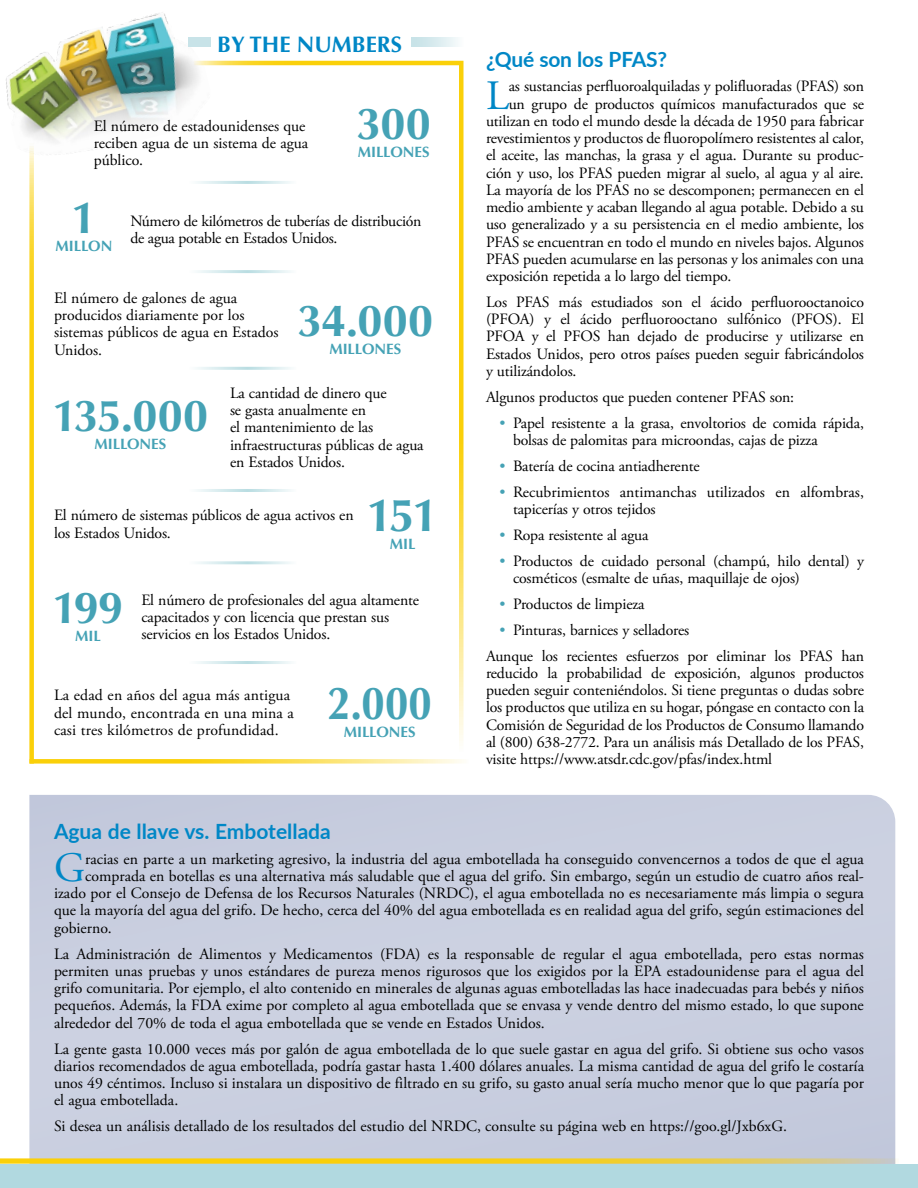
<style>
.page{position:relative;width:918px;height:1188px;background:#fff}
.page>*{position:absolute;margin:0;border:0;box-sizing:border-box;transform-origin:0 0}
.t1{font:700 46.5px "Optima";letter-spacing:-.025em;color:#45a2b5;scale:.9 1}
.t2{font:700 46.5px "Optima";letter-spacing:-.025em;color:#45a2b5}
.t3{font:700 45px "Optima";letter-spacing:-.015em;color:#45a2b5}
.Initial_Cap{font:41.7px "Adobe Garamond Pro";color:#0087c6}
.t4{font:700 22.5px "Optima";color:#0087c6}
.Article_Headline-21{font:700 21px "Lato";letter-spacing:-.005em;color:#0087c6}
.First_Paragraph{font:15.75px/17.2px "Adobe Garamond Pro";letter-spacing:-.01em;color:#000}
.Initial_Cap-2{font:15.75px "Adobe Garamond Pro";letter-spacing:-.01em;color:#000}
.First_Paragraph-2{font:15.75px/17.2px "Adobe Garamond Pro";letter-spacing:.01em;color:#000}
.t5{font:700 15px "Optima";letter-spacing:-.005em;color:#45a2b5}
.s1{color:#45a2b5}
</style>
<div class="page">
<div style="left:29px;top:795px;width:866px;height:363px;background:#cacfe0"></div>
<img style="left:6px;top:13px;width:208px;height:141px">
<svg style="left:34px;top:759px;width:428px;height:5px;background:#fbe05e"></svg>
<svg style="left:29px;top:140px;width:5px;height:624px;background:#fad835"></svg>
<svg style="left:194px;top:61px;width:265px;height:4px"></svg>
<svg style="left:459px;top:61px;width:5px;height:680px;background:#fbdc4d"></svg>
<svg style="left:411px;top:37px;width:47px;height:9px"></svg>
<div style="left:188px;top:37px;width:23px;height:9px;background:#c8e3e8"></div>
<hr style="left:188px;top:181px;width:108px;height:3px;background:#b9dde2">
<hr style="left:188px;top:270px;width:108px;height:3px;background:#b9dde2">
<hr style="left:188px;top:367px;width:108px;height:3px;background:#b9dde2">
<hr style="left:188px;top:489px;width:108px;height:3px;background:#b9dde2">
<hr style="left:188px;top:561px;width:108px;height:3px;background:#b9dde2">
<hr style="left:188px;top:661px;width:108px;height:3px;background:#b9dde2">
<div style="left:0;top:1164px;width:918px;height:24px;background:#b1d9e0"></div>
<svg style="left:0;top:1158px;width:896px;height:6px;background:#eacd42"></svg>
<p class="t4" style="left:217px;top:32px;width:186px">BY THE NUMBERS</p>
<p class="First_Paragraph" style="left:94px;top:118px;width:216px">El número de estadounidenses que reciben agua de un sistema de agua público.</p>
<p class="t3" style="left:356px;top:98px;width:76px">300</p>
<p class="t5" style="left:358px;top:144px;width:73px">MILLONES</p>
<p class="t3" style="left:71px;top:192px;width:27px">1</p>
<p class="t5" style="left:56px;top:237px;width:58px">MILLON</p>
<p class="First_Paragraph" style="left:130px;top:213px;width:293px">Número de kilómetros de tuberías de distribución</p>
<p class="First_Paragraph" style="left:130px;top:230px;width:209px">de agua potable en Estados Unidos.</p>
<p class="First_Paragraph" style="left:54px;top:290px;width:226px">El número de galones de agua producidos diariamente por los sistemas públicos de agua en Estados<br>Unidos.</p>
<p class="t3" style="left:297px;top:294px;width:137px">34.000</p>
<p class="t5" style="left:329px;top:340px;width:73px">MILLONES</p>
<p class="t3" style="left:52px;top:390px;width:157px">135.000</p>
<p class="t5" style="left:94px;top:435px;width:73px">MILLONES</p>
<p class="First_Paragraph" style="left:230px;top:385px;width:195px">La cantidad de dinero que<br>se gasta anualmente en<br>el mantenimiento de las infraestructuras públicas de agua en Estados Unidos.</p>
<p class="First_Paragraph" style="left:54px;top:507px;width:301px">El número de sistemas públicos de agua activos en los Estados Unidos.</p>
<p class="t2" style="left:367px;top:488px;width:73px">151</p>
<p class="t5" style="left:390px;top:535px;width:27px">MIL</p>
<p class="t3" style="left:52px;top:581px;width:73px">199</p>
<p class="t5" style="left:75px;top:627px;width:27px">MIL</p>
<p class="First_Paragraph" style="left:141px;top:591px;width:279px">El número de profesionales del agua altamente capacitados y con licencia que prestan sus servicios en los Estados Unidos.</p>
<p class="First_Paragraph-2" style="left:54px;top:687px;width:241px">La edad en años del agua más antigua del mundo, encontrada en una mina a casi tres kilómetros de profundidad.</p>
<p class="t1" style="left:327px;top:676px;width:118px">2.000</p>
<p class="t5" style="left:344px;top:723px;width:73px">MILLONES</p>
<p class="Article_Headline-21" style="left:486px;top:43px;width:183px">¿Qué son los PFAS?</p>
<p class="Initial_Cap" style="left:486px;top:70px;width:25px">L</p>
<p class="Initial_Cap-2" style="left:509px;top:77px;width:357px">as sustancias perfluoroalquiladas y polifluoradas (PFAS) son</p>
<p class="Initial_Cap-2" style="left:509px;top:94px;width:357px">un grupo de productos químicos manufacturados que se</p>
<p class="Initial_Cap-2" style="left:486px;top:111px;width:379px">utilizan en todo el mundo desde la década de 1950 para fabricar</p>
<p class="Initial_Cap-2" style="left:486px;top:129px;width:379px">revestimientos y productos de fluoropolímero resistentes al calor,</p>
<p class="Initial_Cap-2" style="left:486px;top:146px;width:380px">el aceite, las manchas, la grasa y el agua. Durante su produc-</p>
<p class="Initial_Cap-2" style="left:486px;top:163px;width:379px">ción y uso, los PFAS pueden migrar al suelo, al agua y al aire.</p>
<p class="Initial_Cap-2" style="left:486px;top:180px;width:379px">La mayoría de los PFAS no se descomponen; permanecen en el</p>
<p class="Initial_Cap-2" style="left:486px;top:198px;width:379px">medio ambiente y acaban llegando al agua potable. Debido a su</p>
<p class="Initial_Cap-2" style="left:486px;top:215px;width:380px">uso generalizado y a su persistencia en el medio ambiente, los</p>
<p class="Initial_Cap-2" style="left:486px;top:232px;width:380px">PFAS se encuentran en todo el mundo en niveles bajos. Algunos</p>
<p class="Initial_Cap-2" style="left:486px;top:249px;width:380px">PFAS pueden acumularse en las personas y los animales con una</p>
<p class="Initial_Cap-2" style="left:486px;top:267px;width:247px">exposición repetida a lo largo del tiempo.</p>
<p class="First_Paragraph" style="left:486px;top:294px;width:380px;text-align:justify">Los PFAS más estudiados son el ácido perfluorooctanoico (PFOA) y el ácido perfluorooctano sulfónico (PFOS). El PFOA y el PFOS han dejado de producirse y utilizarse en Estados Unidos, pero otros países pueden seguir fabricándolos y utilizándolos.</p>
<p class="First_Paragraph" style="left:486px;top:389px;width:310px">Algunos productos que pueden contener PFAS son:</p>
<p class="First_Paragraph" style="left:513px;top:415px;width:352px;text-indent:-14px"><span class="s1">•</span> Papel resistente a la grasa, envoltorios de comida rápida, bolsas de palomitas para microondas, cajas de pizza</p>
<p class="First_Paragraph" style="left:500px;top:458px;width:202px"><span class="s1">•</span> Batería de cocina antiadherente</p>
<p class="First_Paragraph" style="left:513px;top:484px;width:352px;text-indent:-14px"><span class="s1">•</span> Recubrimientos antimanchas utilizados en alfombras, tapicerías y otros tejidos</p>
<p class="First_Paragraph" style="left:500px;top:527px;width:151px"><span class="s1">•</span> Ropa resistente al agua</p>
<p class="First_Paragraph" style="left:513px;top:553px;width:352px;text-indent:-14px"><span class="s1">•</span> Productos de cuidado personal (champú, hilo dental) y cosméticos (esmalte de uñas, maquillaje de ojos)</p>
<p class="First_Paragraph" style="left:500px;top:596px;width:147px"><span class="s1">•</span> Productos de limpieza</p>
<p class="First_Paragraph" style="left:500px;top:622px;width:191px"><span class="s1">•</span> Pinturas, barnices y selladores</p>
<p class="First_Paragraph" style="left:486px;top:648px;width:380px;text-align:justify">Aunque los recientes esfuerzos por eliminar los PFAS han reducido la probabilidad de exposición, algunos productos pueden seguir conteniéndolos. Si tiene preguntas o dudas sobre los productos que utiliza en su hogar, póngase en contacto con la Comisión de Seguridad de los Productos de Consumo llamando al (800) 638-2772. Para un análisis más Detallado de los PFAS, visite https://www.atsdr.cdc.gov/pfas/index.html</p>
<p class="Article_Headline-21" style="left:54px;top:816px;width:278px">Agua de llave vs. Embotellada</p>
<p class="Initial_Cap" style="left:54px;top:843px;width:33px">G</p>
<p class="Initial_Cap-2" style="left:85px;top:849px;width:780px">racias en parte a un marketing agresivo, la industria del agua embotellada ha conseguido convencernos a todos de que el agua</p>
<p class="Initial_Cap-2" style="left:85px;top:867px;width:780px">comprada en botellas es una alternativa más saludable que el agua del grifo. Sin embargo, según un estudio de cuatro años real-</p>
<p class="Initial_Cap-2" style="left:54px;top:884px;width:812px">izado por el Consejo de Defensa de los Recursos Naturales (NRDC), el agua embotellada no es necesariamente más limpia o segura</p>
<p class="Initial_Cap-2" style="left:54px;top:901px;width:812px">que la mayoría del agua del grifo. De hecho, cerca del 40% del agua embotellada es en realidad agua del grifo, según estimaciones del</p>
<p class="Initial_Cap-2" style="left:54px;top:918px;width:59px">gobierno.</p>
<p class="First_Paragraph" style="left:54px;top:946px;width:812px;text-align:justify">La Administración de Alimentos y Medicamentos (FDA) es la responsable de regular el agua embotellada, pero estas normas permiten unas pruebas y unos estándares de pureza menos rigurosos que los exigidos por la EPA estadounidense para el agua del grifo comunitaria. Por ejemplo, el alto contenido en minerales de algunas aguas embotelladas las hace inadecuadas para bebés y niños pequeños. Además, la FDA exime por completo al agua embotellada que se envasa y vende dentro del mismo estado, lo que supone alrededor del 70% de toda el agua embotellada que se vende en Estados Unidos.</p>
<p class="First_Paragraph" style="left:54px;top:1040px;width:812px;text-align:justify">La gente gasta 10.000 veces más por galón de agua embotellada de lo que suele gastar en agua del grifo. Si obtiene sus ocho vasos diarios recomendados de agua embotellada, podría gastar hasta 1.400 dólares anuales. La misma cantidad de agua del grifo le costaría unos 49 céntimos. Incluso si instalara un dispositivo de filtrado en su grifo, su gasto anual sería mucho menor que lo que pagaría por el agua embotellada.</p>
<p class="First_Paragraph" style="left:54px;top:1118px;width:735px">Si desea un análisis detallado de los resultados del estudio del NRDC, consulte su página web en https://goo.gl/Jxb6xG.</p>
</div>
